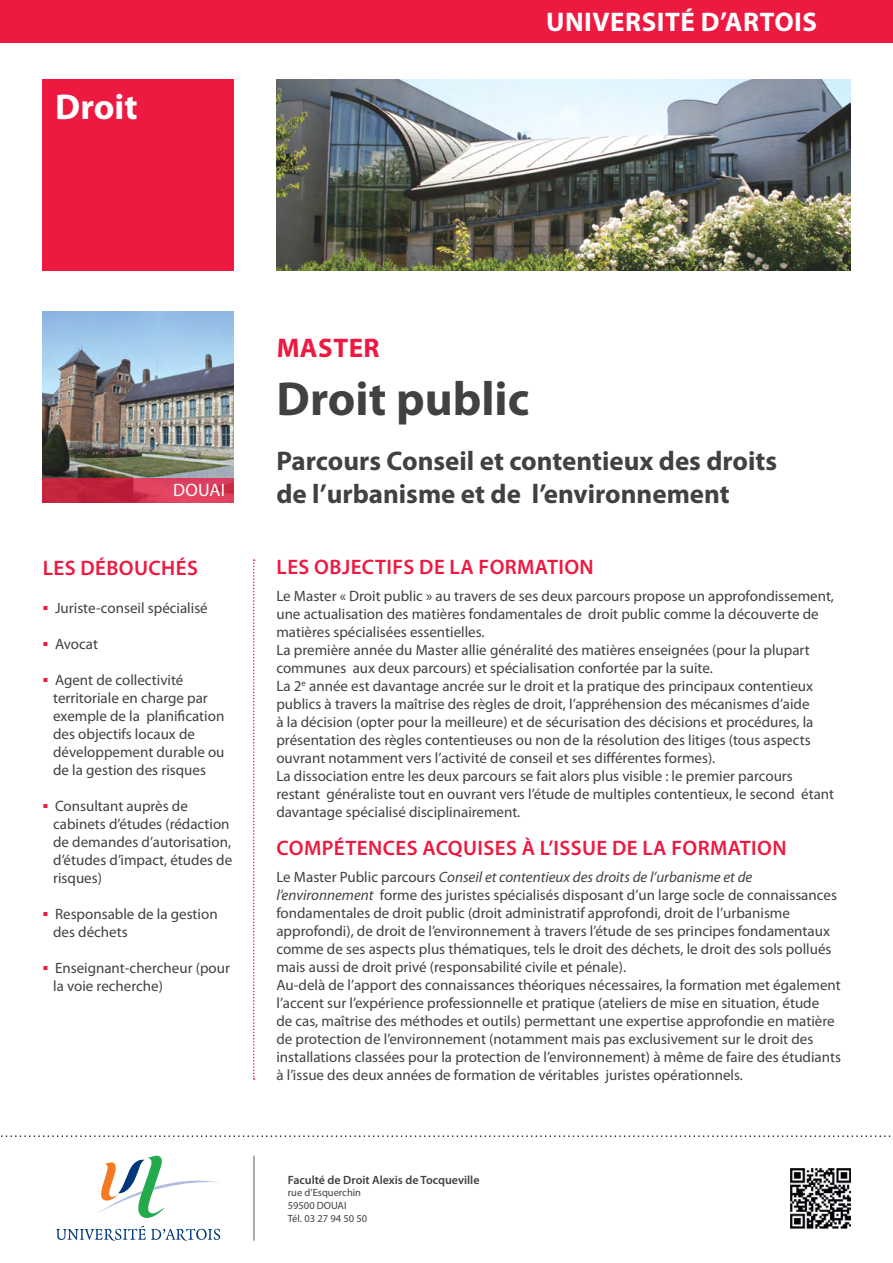
<style>
.page{position:relative;width:893px;height:1263px;background:#fff}
.page>*{position:absolute;margin:0;border:0;box-sizing:border-box;transform-origin:0 0}
.t1{font:700 48px "Myriad Pro";color:#414042}
.t2{font:700 36px "Myriad Pro";color:#fff}
.t3{font:700 27px/33px "Myriad Pro";color:#414042}
.t4{font:700 27px "Myriad Pro";letter-spacing:.02em;color:#fff}
.t5{font:700 27px "Myriad Pro";letter-spacing:.02em;color:#ed1941}
.t6{font:600 21px "Myriad Pro";letter-spacing:.02em;color:#ed1941}
.t7{font:18px "Myriad Pro";letter-spacing:.02em;color:#fff}
.t8{font:15px/18px "Myriad Pro";color:#414042}
.t9{font:600 12px "Myriad Pro";color:#414042}
.t10{font:10.5px/12.6px "Myriad Pro";color:#414042}
.s1{color:#ed1941}
.s2{font-style:italic}
</style>
<div class="page">
<svg style="left:56px;top:1226px;width:164px;height:15px"></svg>
<svg style="left:98px;top:1155px;width:120px;height:63px"></svg>
<hr style="left:254px;top:1155px;width:1px;height:86px;background:#58595b">
<div style="left:43px;top:80px;width:191px;height:191px;background:#ed1941"></div>
<div style="left:0;top:0;width:893px;height:43px;background:#ed1941"></div>
<svg style="left:253px;top:559px;width:2px;height:521px"></svg>
<img style="left:276px;top:80px;width:574px;height:191px">
<img style="left:43px;top:311px;width:191px;height:167px">
<svg style="left:43px;top:478px;width:191px;height:25px"></svg>
<svg style="left:1px;top:1135px;width:890px;height:2px"></svg>
<img style="left:790px;top:1168px;width:60px;height:60px">
<h2 class="t2" style="left:55px;top:84px;width:84px">Droit</h2>
<h3 class="t4" style="left:546px;top:5px;width:272px">UNIVERSITÉ D’ARTOIS</h3>
<p class="t7" style="left:173px;top:479px;width:54px">DOUAI</p>
<h3 class="t6" style="left:43px;top:555px;width:157px">LES DÉBOUCHÉS</h3>
<p class="t8" style="left:43px;top:598px;width:167px"><span class="s1">▪</span> Juriste-conseil spécialisé</p>
<p class="t8" style="left:43px;top:634px;width:57px"><span class="s1">▪</span> Avocat</p>
<p class="t8" style="left:53px;top:670px;width:173px;text-indent:-11px"><span class="s1">▪</span> Agent de collectivité territoriale en charge par exemple de la planification des objectifs locaux de développement durable ou de la gestion des risques</p>
<p class="t8" style="left:53px;top:796px;width:181px;text-indent:-11px"><span class="s1">▪</span> Consultant auprès de cabinets d’études (rédaction de demandes d’autorisation, d’études d’impact, études de risques)</p>
<p class="t8" style="left:53px;top:904px;width:166px;text-indent:-11px"><span class="s1">▪</span> Responsable de la gestion des déchets</p>
<p class="t8" style="left:53px;top:958px;width:178px;text-indent:-11px"><span class="s1">▪</span> Enseignant-chercheur (pour la voie recherche)</p>
<h3 class="t5" style="left:277px;top:331px;width:104px">MASTER</h3>
<h1 class="t1" style="left:276px;top:368px;width:255px">Droit public</h1>
<h3 class="t3" style="left:276px;top:443px;width:502px">Parcours Conseil et contentieux des droits de l’urbanisme et de l’environnement</h3>
<h3 class="t6" style="left:277px;top:554px;width:319px">LES OBJECTIFS DE LA FORMATION</h3>
<p class="t8" style="left:276px;top:587px;width:559px">Le Master « Droit public » au travers de ses deux parcours propose un approfondissement, une actualisation des matières fondamentales de droit public comme la découverte de matières spécialisées essentielles.<br>La première année du Master allie généralité des matières enseignées (pour la plupart communes aux deux parcours) et spécialisation confortée par la suite.<br>La 2<sup>e</sup> année est davantage ancrée sur le droit et la pratique des principaux contentieux publics à travers la maîtrise des règles de droit, l’appréhension des mécanismes d’aide<br>à la décision (opter pour la meilleure) et de sécurisation des décisions et procédures, la présentation des règles contentieuses ou non de la résolution des litiges (tous aspects ouvrant notamment vers l’activité de conseil et ses différentes formes).<br>La dissociation entre les deux parcours se fait alors plus visible : le premier parcours restant généraliste tout en ouvrant vers l’étude de multiples contentieux, le second étant davantage spécialisé disciplinairement.</p>
<h3 class="t6" style="left:277px;top:834px;width:512px">COMPÉTENCES ACQUISES À L’ISSUE DE LA FORMATION</h3>
<p class="t8" style="left:276px;top:867px;width:566px">Le Master Public parcours <span class="s2">Conseil et contentieux des droits de l’urbanisme et de l’environnement</span> forme des juristes spécialisés disposant d’un large socle de connaissances fondamentales de droit public (droit administratif approfondi, droit de l’urbanisme approfondi), de droit de l’environnement à travers l’étude de ses principes fondamentaux comme de ses aspects plus thématiques, tels le droit des déchets, le droit des sols pollués mais aussi de droit privé (responsabilité civile et pénale).<br>Au-delà de l’apport des connaissances théoriques nécessaires, la formation met également l’accent sur l’expérience professionnelle et pratique (ateliers de mise en situation, étude<br>de cas, maîtrise des méthodes et outils) permettant une expertise approfondie en matière de protection de l’environnement (notamment mais pas exclusivement sur le droit des installations classées pour la protection de l’environnement) à même de faire des étudiants à l’issue des deux années de formation de véritables juristes opérationnels.</p>
<p class="t9" style="left:288px;top:1172px;width:193px">Faculté de Droit Alexis de Tocqueville</p>
<p class="t10" style="left:288px;top:1186px;width:81px">rue d’Esquerchin<br>59500 DOUAI<br>Tél. 03 27 94 50 50</p>
</div>
